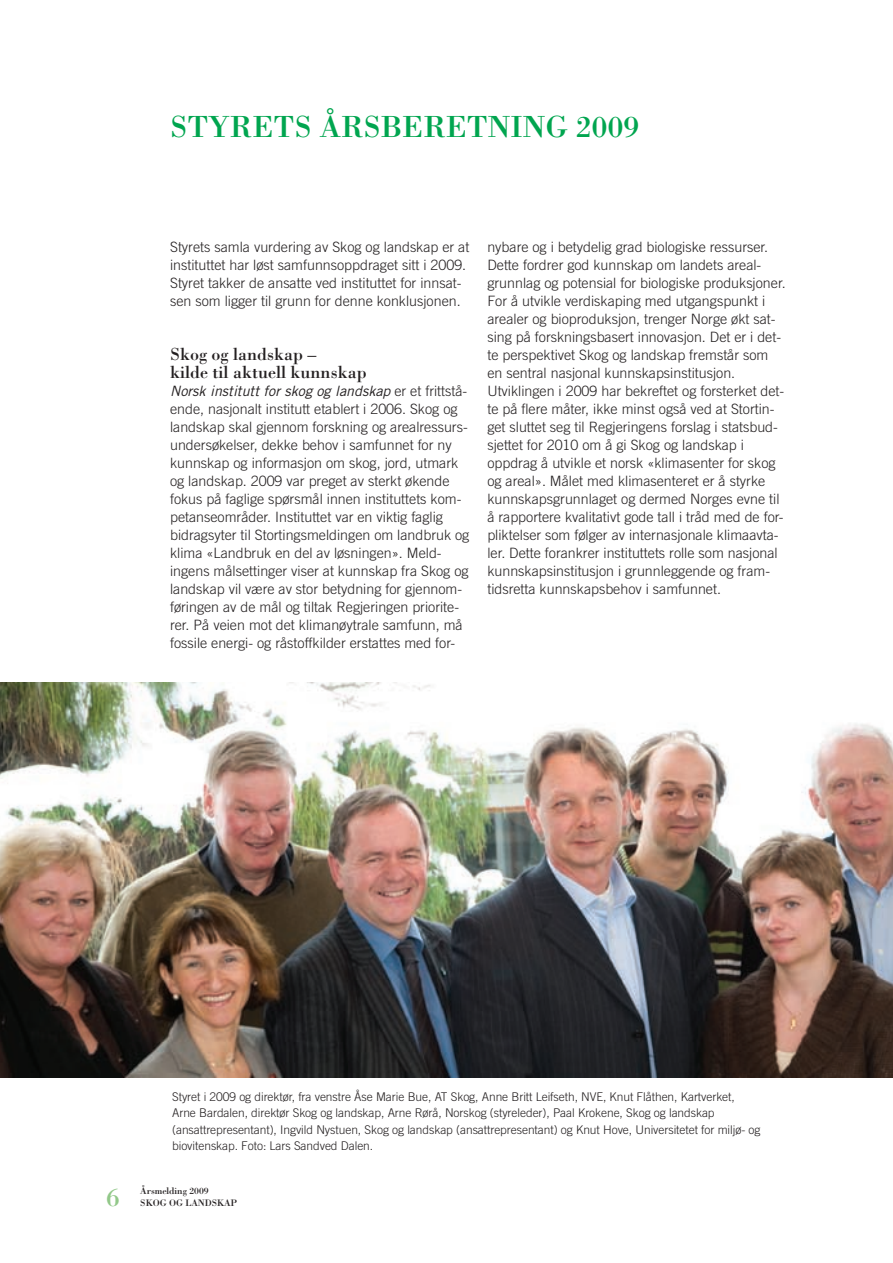
<style>
.page{position:relative;width:893px;height:1263px;background:#fff}
.page>*{position:absolute;margin:0;border:0;box-sizing:border-box;transform-origin:0 0}
.t1{font:31.5px "Bodoni";color:#00a54f}
.t2{font:27px "Bodoni";color:#92c889}
.t3{font:18px/18px "Bodoni";color:#231f20}
.t4{font:300 14.25px/18px "Trade Gothic";color:#231f20}
.t5{font:300 12px/16.5px "Trade Gothic";letter-spacing:-.005em;color:#231f20}
.t6{font:9.75px/12px "Bodoni";letter-spacing:-.005em;color:#231f20}
.s1{font-weight:400;font-style:italic}
</style>
<div class="page">
<img style="left:0;top:683px;width:893px;height:394px">
<p class="t1" style="left:170px;top:108px;width:471px">Styrets årsberetning 2009</p>
<p class="t4" style="left:170px;top:238px;width:301px">Styrets samla vurdering av Skog og landskap er at instituttet har løst samfunnsoppdraget sitt i 2009.<br>Styret takker de ansatte ved instituttet for innsat&shy;sen som ligger til grunn for denne konklusjonen.</p>
<p class="t3" style="left:170px;top:345px;width:198px">Skog og landskap –<br>kilde til aktuell kunnskap</p>
<p class="t4" style="left:170px;top:382px;width:301px"><span class="s1">Norsk institutt for skog og landskap</span> er et frittstå&shy;ende, nasjonalt institutt etablert i 2006. Skog og landskap skal gjennom forskning og arealressurs&shy;undersøkelser, dekke behov i samfunnet for ny kunnskap og informasjon om skog, jord, utmark og landskap. 2009 var preget av sterkt økende fokus på faglige spørsmål innen instituttets kom&shy;petanseområder. Instituttet var en viktig faglig bidragsyter til Stortingsmeldingen om landbruk og klima «Landbruk en del av løsningen». Meld&shy;ingens målsettinger viser at kunnskap fra Skog og landskap vil være av stor betydning for gjennom&shy;føringen av de mål og tiltak Regjeringen priorite&shy;rer. På veien mot det klimanøytrale samfunn, må fossile energi- og råstoffkilder erstattes med for-</p>
<p class="t4" style="left:487px;top:238px;width:300px">nybare og i betydelig grad biologiske ressurser.<br>Dette fordrer god kunnskap om landets areal&shy;grunnlag og potensial for biologiske produksjoner.<br>For å utvikle verdiskaping med utgangspunkt i arealer og bioproduksjon, trenger Norge økt sat&shy;sing på forskningsbasert innovasjon. Det er i det&shy;te perspektivet Skog og landskap fremstår som en sentral nasjonal kunnskapsinstitusjon.<br>Utviklingen i 2009 har bekreftet og forsterket det&shy;te på flere måter, ikke minst også ved at Stortin&shy;get sluttet seg til Regjeringens forslag i statsbud&shy;sjettet for 2010 om å gi Skog og landskap i oppdrag å utvikle et norsk «klimasenter for skog og areal». Målet med klimasenteret er å styrke kunnskapsgrunnlaget og dermed Norges evne til å rapportere kvalitativt gode tall i tråd med de for&shy;pliktelser som følger av internasjonale klimaavta&shy;ler. Dette forankrer instituttets rolle som nasjonal kunnskapsinstitusjon i grunnleggende og fram&shy;tidsretta kunnskapsbehov i samfunnet.</p>
<p class="t5" style="left:172px;top:1088px;width:590px">Styret i 2009 og direktør, fra venstre Åse Marie Bue, AT Skog, Anne Britt Leifseth, NVE, Knut Flåthen, Kartverket, Arne Bardalen, direktør Skog og landskap, Arne Rørå, Norskog (styreleder), Paal Krokene, Skog og landskap (ansattrepresentant), Ingvild Nystuen, Skog og landskap (ansattrepresentant) og Knut Hove, Universitetet for miljø- og biovitenskap. Foto: Lars Sandved Dalen.</p>
<p class="t2" style="left:106px;top:1181px;width:15px">6</p>
<p class="t6" style="left:140px;top:1185px;width:98px">Årsmelding 2009<br>Skog og lands kap</p>
</div>
